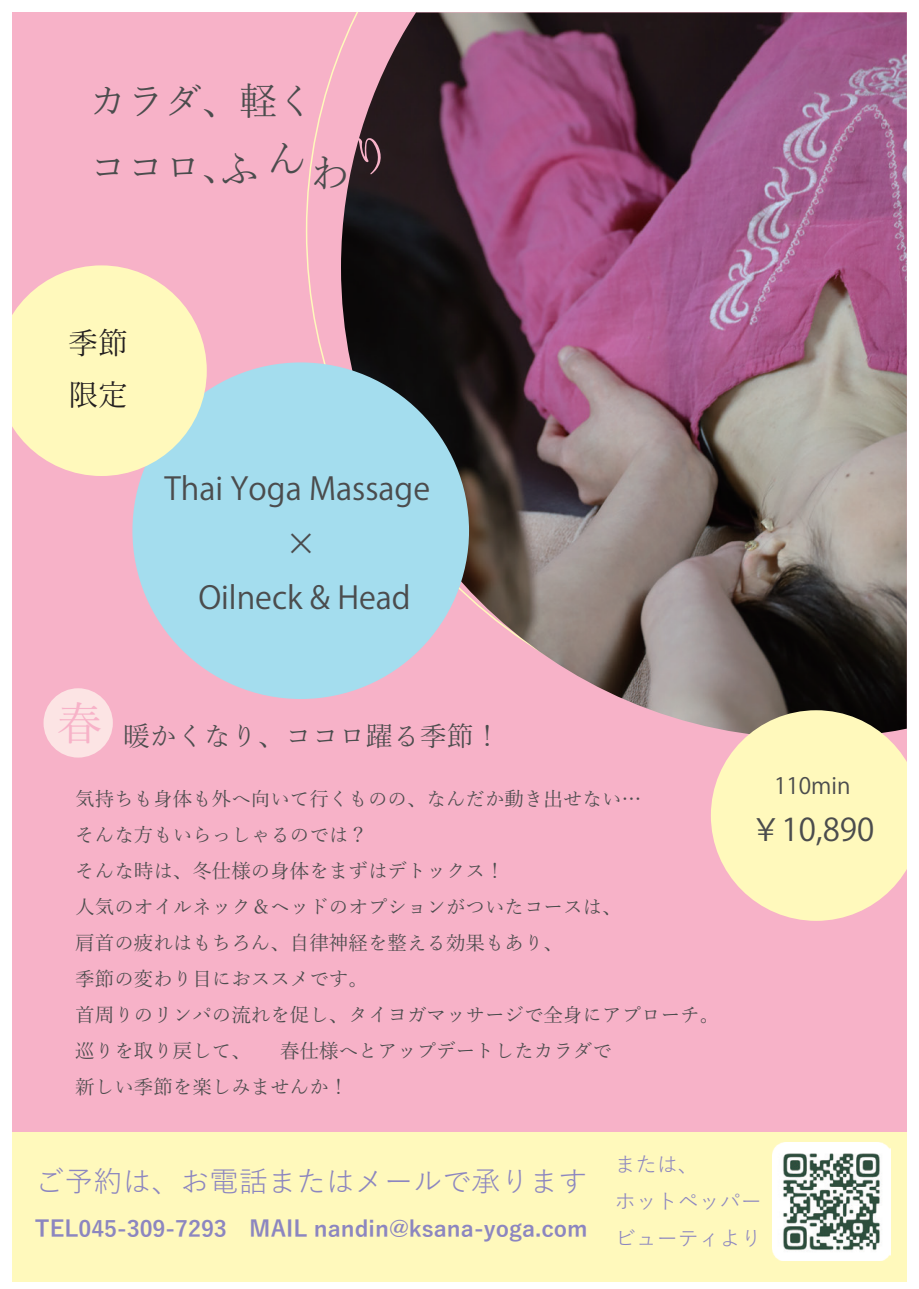
<style>
.page{position:relative;width:919px;height:1289px;background:#fff}
.page>*{position:absolute;margin:0;border:0;box-sizing:border-box;transform-origin:0 0}
.t1{font:45px "Yu Mincho";color:#f7b2c8}
.t2{font:40.5px "Yu Mincho";color:#4b4c4d}
.t3{font:37.5px/65.7px "Yu Mincho";color:#4b4c4d}
.t4{font:31.05px/54.4px "Koz Go Pr 6 N";color:#4b4c4d;text-align:center}
.t5{font:30px/52.5px "Yu Mincho";color:#231f20}
.t6{font:29.1px "Yu Gothic";color:#8c86c0}
.t7{font:27px "Yu Mincho";color:#4b4c4d}
.t8{font:700 22.5px "Yu Gothic";color:#8c86c0}
.t9{font:22.5px "Koz Go Pr 6 N";color:#4b4c4d}
.t10{font:21px/36.8px "Yu Gothic";color:#8c86c0}
.t11{font:19.5px/36px "Yu Mincho";color:#4b4c4d}
</style>
<div class="page">
<div style="left:13px;top:12px;width:893px;height:1149px;background:#f7b2c8"></div>
<div style="left:13px;top:1132px;width:893px;height:149px;background:#fff9bc"></div>
<img style="left:772px;top:1142px;width:118px;height:118px">
<img style="left:341px;top:12px;width:565px;height:715px">
<div style="left:132px;top:362px;width:337px;height:337px;background:#a4ddee;border-radius:50%"></div>
<svg style="left:710px;top:710px;width:196px;height:210px;background:#f3e5b6"></svg>
<svg style="left:13px;top:265px;width:194px;height:211px"></svg>
<div style="left:44px;top:688px;width:69px;height:69px;background:#fce4e4;border-radius:50%"></div>
<svg style="left:355px;top:131px;width:31px;height:44px"></svg>
<h3 class="t3" style="left:89px;top:65px;width:227px">カラダ、軽くココロ、</h3>
<h2 class="t2" style="left:219px;top:132px;width:133px">ふんわ</h2>
<h3 class="t5" style="left:68px;top:314px;width:62px">季節限定</h3>
<h3 class="t4" style="left:164px;top:462px;width:267px">Thai Yoga Massage ×<br>Oilneck &amp; Head</h3>
<h1 class="t1" style="left:57px;top:681px;width:47px">春</h1>
<h3 class="t7" style="left:123px;top:710px;width:380px">暖かくなり、ココロ躍る季節！</h3>
<p class="t11" style="left:75px;top:779px;width:645px">気持ちも身体も外へ向いて行くものの、なんだか動き出せない…<br>そんな方もいらっしゃるのでは？<br>そんな時は、冬仕様の身体をまずはデトックス！<br>人気のオイルネック＆ヘッドのオプションがついたコースは、<br>肩首の疲れはもちろん、自律神経を整える効果もあり、<br>季節の変わり目におススメです。<br>首周りのリンパの流れを促し、タイヨガマッサージで全身にアプローチ。巡りを取り戻して、　　春仕様へとアップデートしたカラダで<br>新しい季節を楽しみませんか！</p>
<p class="t9" style="left:774px;top:772px;width:78px">110min</p>
<h3 class="t4" style="left:750px;top:802px;width:125px">￥10,890</h3>
<h3 class="t6" style="left:35px;top:1154px;width:554px">ご予約は、お電話またはメールで承ります</h3>
<p class="t8" style="left:35px;top:1216px;width:554px">TEL045-309-7293　MAIL nandin@ksana-yoga.com</p>
<p class="t10" style="left:614px;top:1143px;width:148px">または、<br>ホットペッパービューティより</p>
</div>
